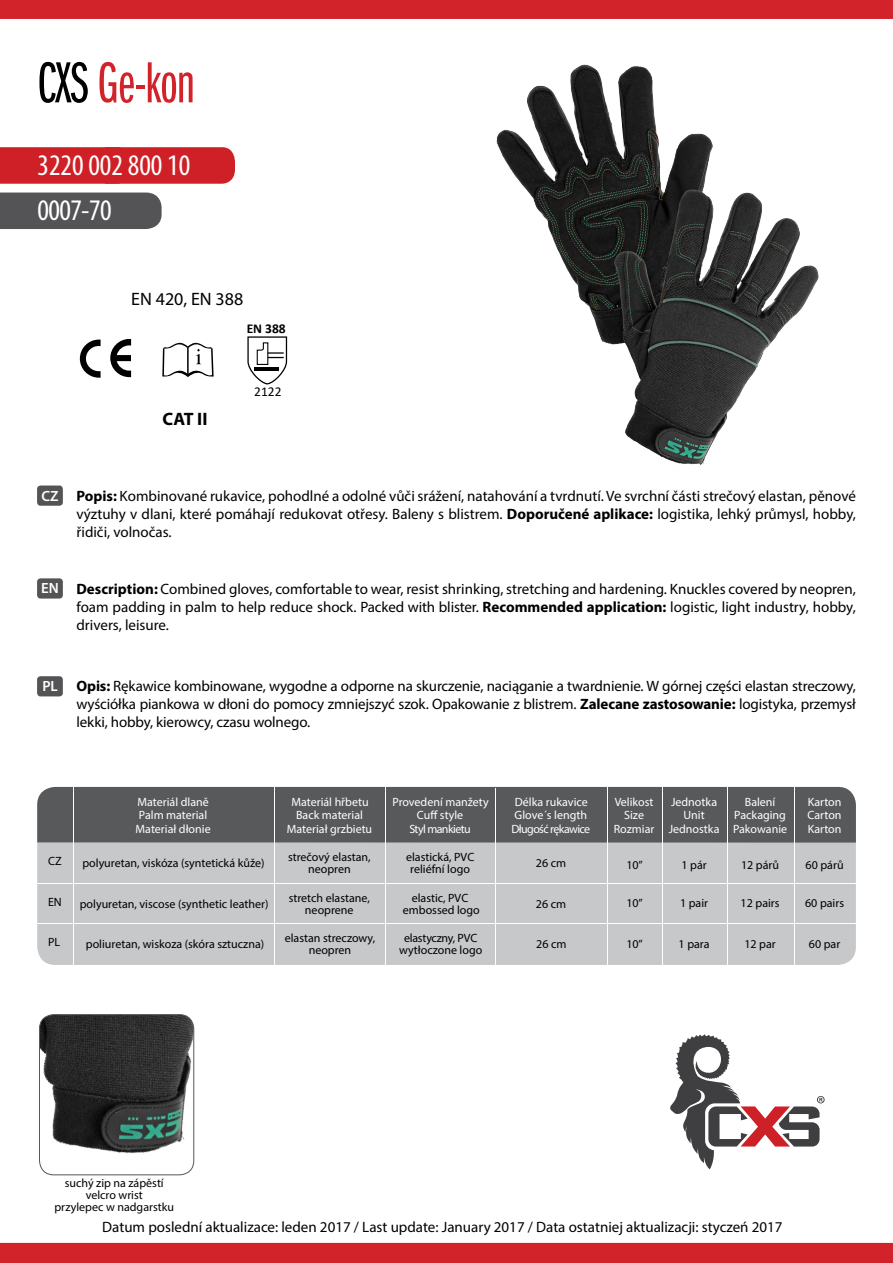
<style>
.page{position:relative;width:893px;height:1263px;background:#fff}
.page>*{position:absolute;margin:0;border:0;box-sizing:border-box;transform-origin:0 0}
.t1{font:60px "Franklin Got Itc DOT Boo Ext Com";letter-spacing:-.01em;color:#d2232a}
.t2{font:condensed 30px "Myriad Pro";color:#fff}
.t3{font:18px "Myriad Pro";color:#000}
.t4{font:700 18px "Myriad Pro";color:#000}
.t5{font:15px/18px "Myriad Pro";color:#000;text-align:justify}
.t6{font:600 14.85px "Myriad Pro";color:#fff}
.t7{font:700 13.5px "Calibri";color:#000}
.t8{font:13.5px "Calibri";color:#000}
.t9{font:12px/12px "Myriad Pro";color:#000;text-align:center}
.t10{font:12px "Myriad Pro";color:#fff}
.t11{font:12px "Myriad Pro";letter-spacing:-.05em;color:#fff}
.s1{color:#000}
.s2{font-weight:700}
</style>
<div class="page">
<div style="left:0;top:147px;width:235px;height:37px;background:#cf2027"></div>
<div style="left:0;top:193px;width:162px;height:36px;background:#545456"></div>
<img style="left:496px;top:64px;width:323px;height:401px">
<svg style="left:247px;top:336px;width:40px;height:48px"></svg>
<svg style="left:670px;top:1034px;width:155px;height:135px"></svg>
<div style="left:37px;top:485px;width:26px;height:21px;background:#545456;border-radius:3px"></div>
<div style="left:37px;top:578px;width:26px;height:21px;background:#545456;border-radius:3px"></div>
<div style="left:37px;top:676px;width:26px;height:20px;background:#545456;border-radius:3px"></div>
<div style="left:0;top:0;width:893px;height:19px;background:#d2232a"></div>
<div style="left:0;top:1243px;width:893px;height:20px;background:#d2232a"></div>
<svg style="left:162px;top:342px;width:52px;height:35px"></svg>
<svg style="left:80px;top:339px;width:51px;height:39px"></svg>
<img style="left:39px;top:1014px;width:155px;height:161px">
<div style="left:39px;top:1014px;width:155px;height:161px;border:1px solid #58595b;border-radius:14px"></div>
<div style="left:37px;top:787px;width:819px;height:178px;background:#c7c8ca;border-radius:18px"></div>
<div style="left:37px;top:787px;width:819px;height:55px;background:#58595b"></div>
<hr style="left:73px;top:787px;width:1px;height:178px;background:#fff">
<hr style="left:37px;top:923px;width:819px;height:1px;background:#fff">
<hr style="left:37px;top:883px;width:819px;height:1px;background:#fff">
<hr style="left:794px;top:787px;width:1px;height:178px;background:#fff">
<hr style="left:727px;top:787px;width:1px;height:178px;background:#fff">
<hr style="left:662px;top:787px;width:1px;height:178px;background:#fff">
<hr style="left:607px;top:787px;width:1px;height:178px;background:#fff">
<hr style="left:274px;top:787px;width:1px;height:178px;background:#fff">
<hr style="left:495px;top:788px;width:1px;height:178px;background:#fff">
<hr style="left:385px;top:787px;width:1px;height:178px;background:#fff">
<h1 class="t1" style="left:37px;top:51px;width:159px"><span class="s1">CXS</span> Ge-kon</h1>
<h2 class="t2" style="left:38px;top:147px;width:154px">3220 002 800 10</h2>
<h2 class="t2" style="left:38px;top:192px;width:76px">0007-70</h2>
<p class="t3" style="left:131px;top:288px;width:113px">EN 420, EN 388</p>
<p class="t7" style="left:247px;top:319px;width:41px">EN 388</p>
<p class="t4" style="left:163px;top:407px;width:46px">CAT II</p>
<p class="t8" style="left:254px;top:382px;width:29px">2122</p>
<p class="t6" style="left:42px;top:486px;width:19px">CZ</p>
<p class="t6" style="left:41px;top:579px;width:19px">EN</p>
<p class="t5" style="left:77px;top:486px;width:781px"><span class="s2">Popis:</span> Kombinované rukavice, pohodlné a odolné vůči srážení, natahování a tvrdnutí. Ve svrchní části strečový elastan, pěnové výztuhy v dlani, které pomáhají redukovat otřesy. Baleny s blistrem. <span class="s2">Doporučené aplikace:</span> logistika, lehký průmysl, hobby, řidiči, volnočas.</p>
<p class="t5" style="left:77px;top:579px;width:781px"><span class="s2">Description:</span> Combined gloves, comfortable to wear, resist shrinking, stretching and hardening. Knuckles covered by neopren, foam padding in palm to help reduce shock. Packed with blister. <span class="s2">Recommended application:</span> logistic, light industry, hobby, drivers, leisure.</p>
<p class="t6" style="left:42px;top:677px;width:17px">PL</p>
<p class="t5" style="left:77px;top:677px;width:781px"><span class="s2">Opis:</span> Rękawice kombinowane, wygodne a odporne na skurczenie, naciąganie a twardnienie. W górnej części elastan streczowy, wyściółka piankowa w dłoni do pomocy zmniejszyć szok. Opakowanie z blistrem. <span class="s2">Zalecane zastosowanie:</span> logistyka, przemysł lekki, hobby, kierowcy, czasu wolnego.</p>
<p class="t10" style="left:137px;top:794px;width:73px">Materiál dlaně</p>
<p class="t10" style="left:139px;top:808px;width:70px">Palm material</p>
<p class="t10" style="left:136px;top:822px;width:77px">Materiał dłonie</p>
<p class="t10" style="left:291px;top:794px;width:79px">Materiál hřbetu</p>
<p class="t10" style="left:287px;top:821px;width:87px">Materiał grzbietu</p>
<p class="t10" style="left:296px;top:808px;width:68px">Back material</p>
<p class="t10" style="left:392px;top:794px;width:98px">Provedení manžety</p>
<p class="t11" style="left:409px;top:821px;width:63px">Styl mankietu</p>
<p class="t10" style="left:417px;top:808px;width:48px">Cuff style</p>
<p class="t10" style="left:515px;top:794px;width:75px">Délka rukavice</p>
<p class="t11" style="left:511px;top:821px;width:80px">Długość rękawice</p>
<p class="t10" style="left:515px;top:808px;width:74px">Glove´s length</p>
<p class="t10" style="left:615px;top:794px;width:40px">Velikost</p>
<p class="t10" style="left:614px;top:821px;width:42px">Rozmiar</p>
<p class="t10" style="left:624px;top:808px;width:21px">Size</p>
<p class="t10" style="left:671px;top:794px;width:48px">Jednotka</p>
<p class="t10" style="left:669px;top:821px;width:52px">Jednostka</p>
<p class="t10" style="left:683px;top:808px;width:23px">Unit</p>
<p class="t10" style="left:745px;top:794px;width:32px">Balení</p>
<p class="t10" style="left:733px;top:821px;width:56px">Pakowanie</p>
<p class="t10" style="left:734px;top:808px;width:53px">Packaging</p>
<p class="t10" style="left:808px;top:794px;width:35px">Karton</p>
<p class="t10" style="left:808px;top:821px;width:35px">Karton</p>
<p class="t10" style="left:808px;top:808px;width:36px">Carton</p>
<p class="t9" style="left:48px;top:855px;width:15px">CZ</p>
<p class="t9" style="left:82px;top:857px;width:184px">polyuretan, viskóza (syntetická kůže)</p>
<p class="t9" style="left:288px;top:851px;width:84px">strečový elastan, neopren</p>
<p class="t9" style="left:406px;top:851px;width:70px">elastická, PVC reliéfní logo</p>
<p class="t9" style="left:536px;top:857px;width:32px">26 cm</p>
<p class="t9" style="left:626px;top:859px;width:18px">10”</p>
<p class="t9" style="left:681px;top:859px;width:27px">1 pár</p>
<p class="t9" style="left:741px;top:859px;width:40px">12 párů</p>
<p class="t9" style="left:806px;top:859px;width:40px">60 párů</p>
<p class="t9" style="left:48px;top:896px;width:15px">EN</p>
<p class="t9" style="left:80px;top:897px;width:190px">polyuretan, viscose (synthetic leather)</p>
<p class="t9" style="left:289px;top:891px;width:83px">stretch elastane, neoprene</p>
<p class="t9" style="left:403px;top:891px;width:78px">elastic, PVC embossed logo</p>
<p class="t9" style="left:536px;top:897px;width:32px">26 cm</p>
<p class="t9" style="left:626px;top:897px;width:18px">10”</p>
<p class="t9" style="left:680px;top:897px;width:30px">1 pair</p>
<p class="t9" style="left:741px;top:897px;width:40px">12 pairs</p>
<p class="t9" style="left:805px;top:897px;width:40px">60 pairs</p>
<p class="t9" style="left:48px;top:936px;width:14px">PL</p>
<p class="t9" style="left:86px;top:938px;width:180px">poliuretan, wiskoza (skóra sztuczna)</p>
<p class="t9" style="left:285px;top:932px;width:92px">elastan streczowy, neopren</p>
<p class="t9" style="left:399px;top:932px;width:85px">elastyczny, PVC wytłoczone logo</p>
<p class="t9" style="left:536px;top:938px;width:32px">26 cm</p>
<p class="t9" style="left:626px;top:938px;width:18px">10”</p>
<p class="t9" style="left:679px;top:938px;width:32px">1 para</p>
<p class="t9" style="left:744px;top:938px;width:33px">12 par</p>
<p class="t9" style="left:809px;top:938px;width:33px">60 par</p>
<p class="t9" style="left:54px;top:1177px;width:121px">suchý zip na zápěstí velcro wrist<br>przylepec w nadgarstku</p>
<p class="t5" style="left:102px;top:1218px;width:682px">Datum poslední aktualizace: leden 2017 / Last update: January 2017 / Data ostatniej aktualizacji: styczeń 2017</p>
</div>
